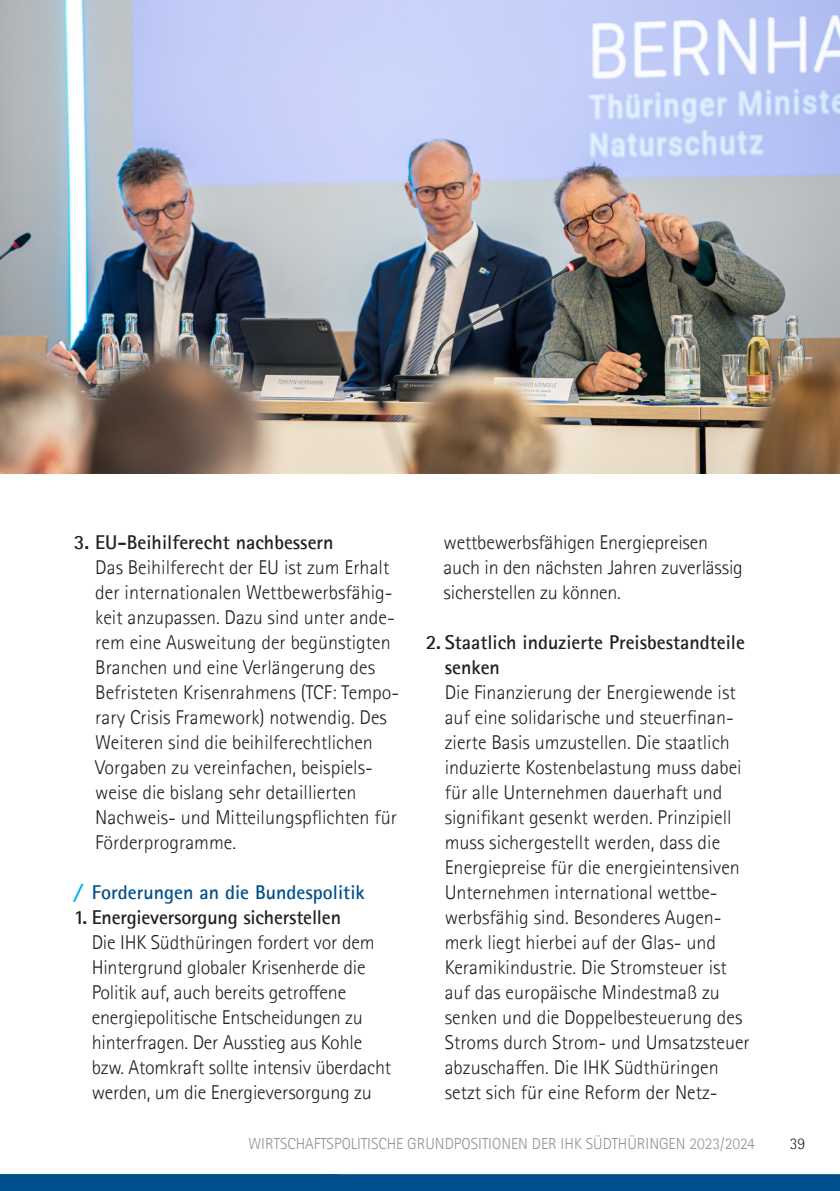
<style>
.page{position:relative;width:840px;height:1191px;background:#fff}
.page>*{position:absolute;margin:0;border:0;box-sizing:border-box;transform-origin:0 0}
.Copy_Text{font:300 20px/25px "Rotis Sans Serif Pro";color:#231f20}
.Copy_Text-2{font:700 20px "Rotis Sans Serif Pro";color:#004f8c}
.t1{font:300 16px "Rotis Sans Serif Pro";color:#939598}
.t2{font:300 16px "Rotis Sans Serif Pro";color:#231f20}
.s1{font-weight:700}
.s2{font-weight:800;font-style:italic;color:#00aeef}
</style>
<div class="page">
<div style="left:0;top:1174px;width:839px;height:17px;background:#004f8c"></div>
<img style="left:0;top:0;width:839px;height:474px">
<p class="Copy_Text" style="left:95px;top:530px;width:305px;text-indent:-21px"><span class="s1">3. EU-Beihilferecht nachbessern<br></span>Das Beihilferecht der EU ist zum Erhalt der internationalen Wettbewerbsfähig&shy;keit anzupassen. Dazu sind unter ande&shy;rem eine Ausweitung der begünstigten Branchen und eine Verlängerung des Befristeten Krisenrahmens (TCF: Tempo&shy;rary Crisis Framework) notwendig. Des Weiteren sind die beihilferechtlichen Vorgaben zu vereinfachen, beispiels&shy;weise die bislang sehr detaillierten Nachweis- und Mitteilungspflichten für Förderprogramme.</p>
<p class="Copy_Text-2" style="left:74px;top:879px;width:292px"><span class="s2">/</span> Forderungen an die Bundespolitik</p>
<p class="Copy_Text" style="left:92px;top:905px;width:301px;text-indent:-18px"><span class="s1">1. Energieversorgung sicherstellen<br></span>Die IHK Südthüringen fordert vor dem Hintergrund globaler Krisenherde die Politik auf, auch bereits getroffene energiepolitische Entscheidungen zu hinterfragen. Der Ausstieg aus Kohle bzw. Atomkraft sollte intensiv überdacht werden, um die Energieversorgung zu</p>
<p class="Copy_Text" style="left:443px;top:530px;width:300px">wettbewerbsfähigen Energiepreisen auch in den nächsten Jahren zuverlässig sicherstellen zu können.</p>
<p class="Copy_Text" style="left:444px;top:630px;width:306px;text-indent:-19px"><span class="s1">2. Staatlich induzierte Preisbestandteile senken<br></span>Die Finanzierung der Energiewende ist auf eine solidarische und steuerfinan&shy;zierte Basis umzustellen. Die staatlich induzierte Kostenbelastung muss dabei für alle Unternehmen dauerhaft und signifikant gesenkt werden. Prinzipiell muss sichergestellt werden, dass die Energiepreise für die energieintensiven Unternehmen international wettbe&shy;werbsfähig sind. Besonderes Augen&shy;merk liegt hierbei auf der Glas- und Keramikindustrie. Die Stromsteuer ist auf das europäische Mindestmaß zu senken und die Doppelbesteuerung des Stroms durch Strom- und Umsatzsteuer abzuschaffen. Die IHK Südthüringen setzt sich für eine Reform der Netz-</p>
<p class="t1" style="left:248px;top:1134px;width:507px">WIRTSCHAFTSPOLITISCHE GRUNDPOSITIONEN DER IHK SÜDTHÜRINGEN 2023/2024</p>
<p class="t2" style="left:789px;top:1134px;width:17px">39</p>
</div>
